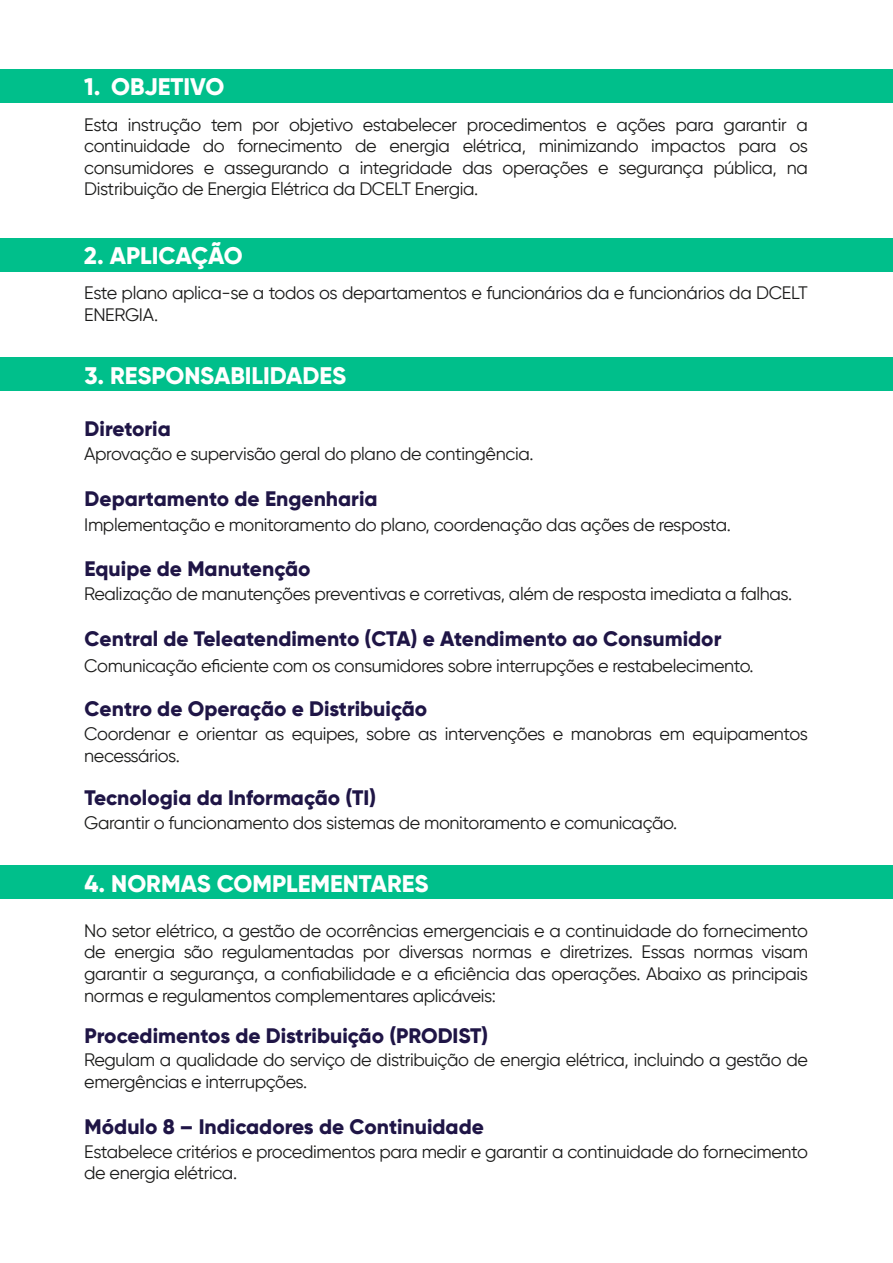
<style>
.page{position:relative;width:893px;height:1263px;background:#fff}
.page>*{position:absolute;margin:0;border:0;box-sizing:border-box;transform-origin:0 0}
.t1{font:800 24px "Gilroy";color:#fff}
.t2{font:800 21px "Gilroy";color:#1f1546}
.t3{font:18px/21.6px "Gilroy";letter-spacing:-.02em;color:#1b1b1a}
</style>
<div class="page">
<div style="left:0;top:865px;width:893px;height:34px;background:#00bf8b"></div>
<div style="left:0;top:357px;width:893px;height:34px;background:#00bf8b"></div>
<div style="left:0;top:238px;width:893px;height:34px;background:#00bf8b"></div>
<div style="left:0;top:69px;width:893px;height:34px;background:#00bf8b"></div>
<h1 class="t1" style="left:84px;top:72px;width:142px">1. OBJETIVO</h1>
<p class="t3" style="left:84px;top:113px;width:725px;text-align:justify">Esta instrução tem por objetivo estabelecer procedimentos e ações para garantir a continuidade do fornecimento de energia elétrica, minimizando impactos para os consumidores e assegurando a integridade das operações e segurança pública, na Distribuição de Energia Elétrica da DCELT Energia.</p>
<h1 class="t1" style="left:84px;top:241px;width:160px">2. APLICAÇÃO</h1>
<p class="t3" style="left:84px;top:282px;width:725px">Este plano aplica-se a todos os departamentos e funcionários da e funcionários da DCELT<br>ENERGIA.</p>
<h1 class="t1" style="left:85px;top:360px;width:263px">3. RESPONSABILIDADES</h1>
<p class="t2" style="left:85px;top:415px;width:88px">Diretoria</p>
<p class="t3" style="left:84px;top:442px;width:451px">Aprovação e supervisão geral do plano de contingência.</p>
<p class="t2" style="left:85px;top:485px;width:294px">Departamento de Engenharia</p>
<p class="t3" style="left:84px;top:514px;width:648px">Implementação e monitoramento do plano, coordenação das ações de resposta.</p>
<p class="t2" style="left:85px;top:556px;width:227px">Equipe de Manutenção</p>
<p class="t3" style="left:84px;top:583px;width:710px">Realização de manutenções preventivas e corretivas, além de resposta imediata a falhas.</p>
<p class="t2" style="left:85px;top:626px;width:638px">Central de Teleatendimento (CTA) e Atendimento ao Consumidor</p>
<p class="t3" style="left:84px;top:654px;width:671px">Comunicação eficiente com os consumidores sobre interrupções e restabelecimento.</p>
<p class="t2" style="left:85px;top:696px;width:344px">Centro de Operação e Distribuição</p>
<p class="t3" style="left:84px;top:723px;width:725px">Coordenar e orientar as equipes, sobre as intervenções e manobras em equipamentos necessários.</p>
<p class="t2" style="left:85px;top:785px;width:293px">Tecnologia da Informação (TI)</p>
<p class="t3" style="left:84px;top:811px;width:594px">Garantir o funcionamento dos sistemas de monitoramento e comunicação.</p>
<h1 class="t1" style="left:85px;top:868px;width:345px">4. NORMAS COMPLEMENTARES</h1>
<p class="t3" style="left:84px;top:919px;width:725px;text-align:justify">No setor elétrico, a gestão de ocorrências emergenciais e a continuidade do fornecimento de energia são regulamentadas por diversas normas e diretrizes. Essas normas visam garantir a segurança, a confiabilidade e a eficiência das operações. Abaixo as principais normas e regulamentos complementares aplicáveis:</p>
<p class="t2" style="left:85px;top:1022px;width:405px">Procedimentos de Distribuição (PRODIST)</p>
<p class="t3" style="left:84px;top:1049px;width:725px">Regulam a qualidade do serviço de distribuição de energia elétrica, incluindo a gestão de emergências e interrupções.</p>
<p class="t2" style="left:85px;top:1113px;width:401px">Módulo 8 – Indicadores de Continuidade</p>
<p class="t3" style="left:84px;top:1140px;width:725px">Estabelece critérios e procedimentos para medir e garantir a continuidade do fornecimento de energia elétrica.</p>
</div>
